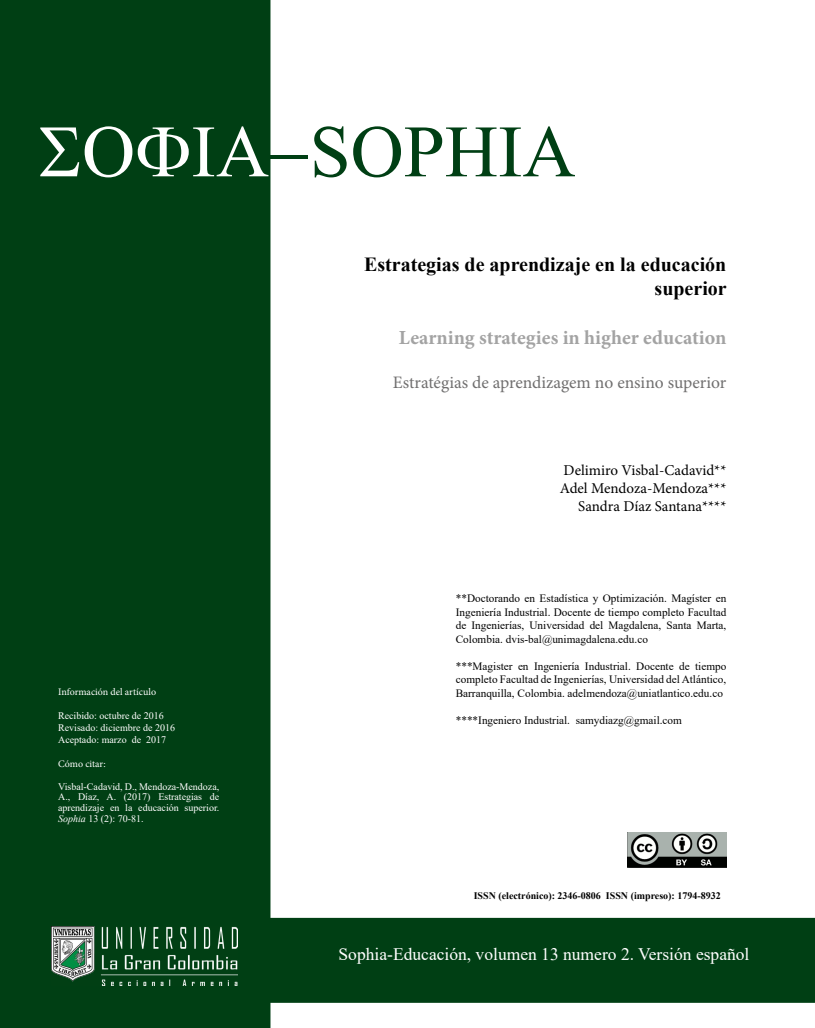
<style>
.page{position:relative;width:815px;height:1028px;background:#fff}
.page>*{position:absolute;margin:0;border:0;box-sizing:border-box;transform-origin:0 0}
.t1{font:73.75px "Times New Roman";color:#003f14}
.t2{font:700 20px/24px "Times New Roman";color:#000;text-align:right}
.t3{font:700 20px "Minion Pro";color:#a3a3a3}
.t4{font:17.5px "Times New Roman";color:#fff}
.t5{font:17.5px "Minion Pro";color:#706f6f}
.t6{font:15px "Minion Pro";color:#000}
.t7{font:11.25px/13.5px "Times New Roman";color:#000;text-align:justify}
.Titulo_Principal{font:10px/10.8px "Times New Roman";color:#fff;text-align:justify}
.Titulo_Principal-2{font:700 10px "Times New Roman";color:#000}
.t8{font:10px "Minion Pro";color:#fff}
.s1{font-style:italic}
</style>
<div class="page">
<div style="left:1px;top:1px;width:269px;height:1026px;background:#003f14"></div>
<div style="left:261px;top:918px;width:553px;height:84px;background:#003f14"></div>
<div style="left:261px;top:917px;width:554px;height:85px;border:1px solid #003f14"></div>
<img style="left:628px;top:832px;width:98px;height:35px">
<img style="left:51px;top:926px;width:186px;height:60px">
<svg style="left:270px;top:126px;width:1px;height:50px"></svg>
<p class="t8" style="left:58px;top:685px;width:99px">Información del artículo</p>
<p class="Titulo_Principal" style="left:58px;top:709px;width:107px">Recibido: octubre de 2016</p>
<p class="Titulo_Principal" style="left:58px;top:721px;width:118px">Revisado: diciembre de 2016</p>
<p class="Titulo_Principal" style="left:58px;top:733px;width:110px">Aceptado: marzo de 2017</p>
<p class="t8" style="left:58px;top:757px;width:49px">Cómo citar:</p>
<p class="Titulo_Principal" style="left:58px;top:780px;width:163px">Visbal-Cadavid, D., Mendoza-Mendoza, A., Díaz, A. (2017) Estrategias de aprendizaje en la educación superior.<br><span class="s1">Sophia</span> 13 (2): 70-81.</p>
<p class="t1" style="left:310px;top:100px;width:268px">SOPHIA</p>
<p class="t2" style="left:364px;top:251px;width:364px">Estrategias de aprendizaje en la educación superior</p>
<p class="t3" style="left:399px;top:324px;width:329px">Learning strategies in higher education</p>
<p class="t5" style="left:393px;top:371px;width:335px">Estratégias de aprendizagem no ensino superior</p>
<p class="t6" style="left:564px;top:460px;width:164px">Delimiro Visbal-Cadavid**</p>
<p class="t6" style="left:560px;top:478px;width:168px">Adel Mendoza-Mendoza***</p>
<p class="t6" style="left:578px;top:496px;width:150px">Sandra Díaz Santana****</p>
<p class="t7" style="left:456px;top:591px;width:272px">**Doctorando en Estadística y Optimización. Magíster en Ingeniería Industrial. Docente de tiempo completo Facultad de Ingenierías, Universidad del Magdalena, Santa Marta, Colombia. dvis-bal@unimagdalena.edu.co</p>
<p class="t7" style="left:456px;top:658px;width:272px">***Magister en Ingeniería Industrial. Docente de tiempo completo Facultad de Ingenierías, Universidad del Atlántico, Barranquilla, Colombia. adelmendoza@uniatlantico.edu.co</p>
<p class="t7" style="left:456px;top:712px;width:228px">****Ingeniero Industrial. samydiazg@gmail.com</p>
<p class="Titulo_Principal-2" style="left:474px;top:888px;width:249px">ISSN (electrónico): 2346-0806 ISSN (impreso): 1794-8932</p>
<p class="t4" style="left:339px;top:941px;width:412px">Sophia-Educación, volumen 13 numero 2. Versión español</p>
</div>
